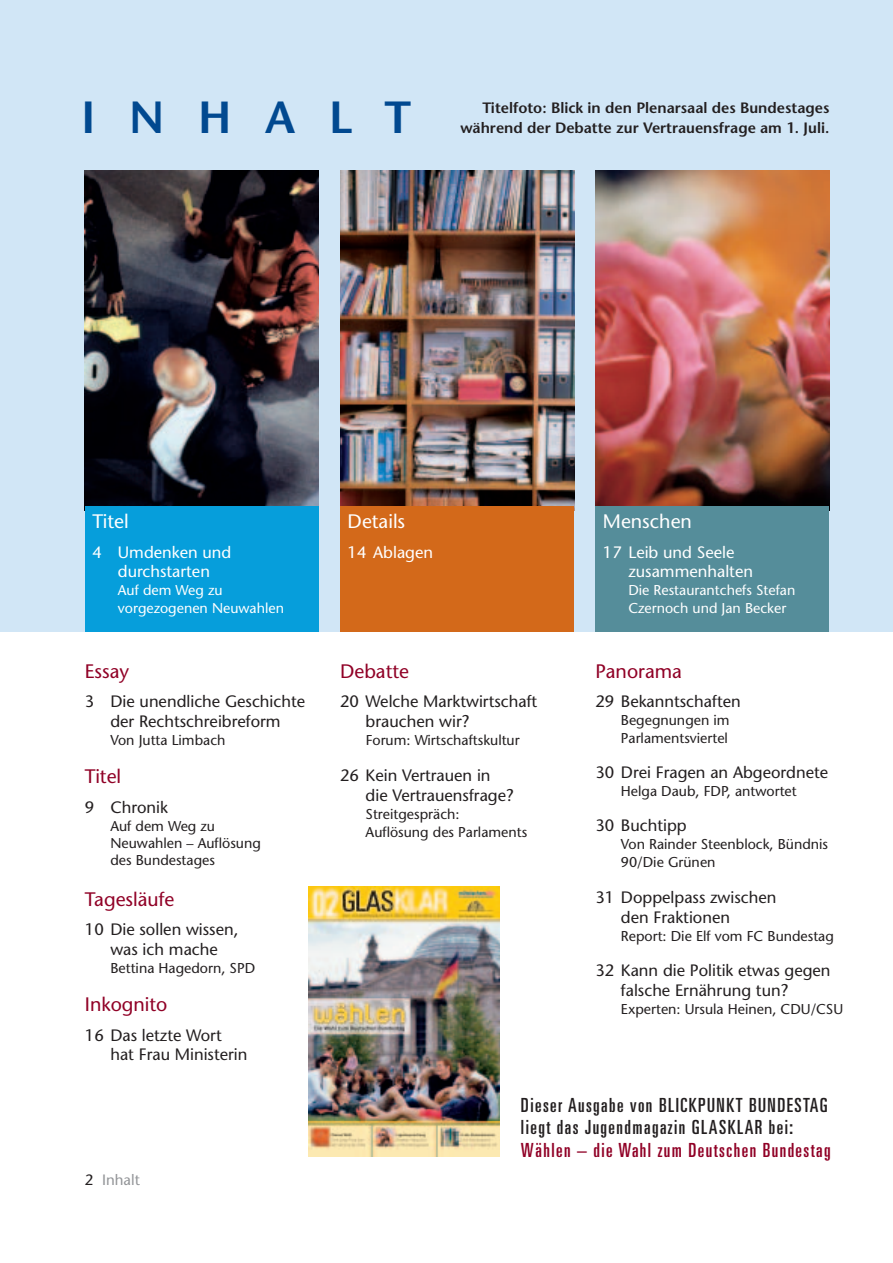
<style>
.page{position:relative;width:893px;height:1263px;background:#fff}
.page>*{position:absolute;margin:0;border:0;box-sizing:border-box;transform-origin:0 0}
.t1{font:600 45px "Stone Sans";letter-spacing:.75em;color:#014990}
.t2{font:ultra-condensed 19.5px/22.5px "Univers";letter-spacing:.075em;color:#231f20}
.t3{font:19.5px "Stone Sans";color:#900126}
.t4{font:ultra-condensed 19.5px "Univers";letter-spacing:.075em;color:#900126}
.t5{font:19.5px "Stone Sans";color:#fff}
.t6{font:16.5px/19.8px "Stone Sans";color:#231f20}
.t7{font:16.5px/19.8px "Stone Sans";color:#fff}
.t8{font:600 15px/19.5px "Stone Sans";color:#231f20;text-align:right}
.t9{font:15px "Stone Sans";color:#939598}
.t10{font:14.25px/18px "Stone Sans";color:#231f20}
.t11{font:14.25px/18px "Stone Sans";color:#fff}
.s1{color:#231f20}
</style>
<div class="page">
<div style="left:0;top:0;width:892px;height:632px;background:#d1e6f6"></div>
<img style="left:595px;top:170px;width:234px;height:336px">
<div style="left:595px;top:506px;width:234px;height:126px;background:#558d9a"></div>
<img style="left:85px;top:170px;width:234px;height:336px">
<div style="left:85px;top:506px;width:234px;height:126px;background:#069edb"></div>
<img style="left:340px;top:170px;width:234px;height:336px">
<div style="left:340px;top:506px;width:234px;height:126px;background:#d3691a"></div>
<img style="left:308px;top:887px;width:191px;height:270px">
<h1 class="t1" style="left:81px;top:100px;width:331px">INHALT</h1>
<p class="t8" style="left:460px;top:100px;width:370px">Titelfoto: Blick in den Plenarsaal des Bundestages während der Debatte zur Vertrauensfrage am 1. Juli.</p>
<p class="t5" style="left:92px;top:514px;width:38px">Titel</p>
<p class="t7" style="left:92px;top:544px;width:140px;text-align:center">4 Umdenken und durchstarten</p>
<p class="t11" style="left:118px;top:583px;width:168px">Auf dem Weg zu vorgezogenen Neuwahlen</p>
<p class="t5" style="left:347px;top:514px;width:59px">Details</p>
<p class="t7" style="left:347px;top:544px;width:87px">14 Ablagen</p>
<p class="t5" style="left:603px;top:514px;width:91px">Menschen</p>
<p class="t7" style="left:628px;top:544px;width:126px;text-indent:-26px">17 Leib und Seele zusammenhalten</p>
<p class="t11" style="left:628px;top:583px;width:168px">Die Restaurantchefs Stefan<br>Czernoch und Jan Becker</p>
<p class="t3" style="left:85px;top:663px;width:46px">Essay</p>
<p class="t6" style="left:85px;top:694px;width:222px;text-align:center">3 Die unendliche Geschichte der Rechtschreibreform</p>
<p class="t10" style="left:110px;top:733px;width:117px">Von Jutta Limbach</p>
<p class="t3" style="left:85px;top:769px;width:38px">Titel</p>
<p class="t6" style="left:85px;top:799px;width:85px">9 Chronik</p>
<p class="t10" style="left:110px;top:819px;width:152px;line-height:17.1px">Auf dem Weg zu<br>Neuwahlen – Auflösung des Bundestages</p>
<p class="t3" style="left:85px;top:891px;width:91px">Tagesläufe</p>
<p class="t6" style="left:85px;top:922px;width:155px;text-align:center">10 Die sollen wissen, was ich mache</p>
<p class="t10" style="left:110px;top:961px;width:146px">Bettina Hagedorn, SPD</p>
<p class="t3" style="left:85px;top:997px;width:84px">Inkognito</p>
<p class="t6" style="left:110px;top:1027px;width:139px;text-indent:-26px">16 Das letzte Wort hat Frau Ministerin</p>
<p class="t9" style="left:85px;top:1174px;width:56px"><span class="s1">2</span> Inhalt</p>
<p class="t3" style="left:340px;top:663px;width:70px">Debatte</p>
<p class="t6" style="left:365px;top:694px;width:173px;text-indent:-26px">20 Welche Marktwirtschaft brauchen wir?</p>
<p class="t10" style="left:365px;top:733px;width:156px">Forum: Wirtschaftskultur</p>
<p class="t6" style="left:365px;top:767px;width:150px;text-indent:-26px">26 Kein Vertrauen in die Vertrauensfrage?</p>
<p class="t10" style="left:365px;top:806px;width:163px">Streitgespräch:<br>Auflösung des Parlaments</p>
<p class="t3" style="left:595px;top:663px;width:88px">Panorama</p>
<p class="t6" style="left:595px;top:694px;width:147px">29 Bekanntschaften</p>
<p class="t10" style="left:621px;top:713px;width:110px">Begegnungen im<br>Parlamentsviertel</p>
<p class="t6" style="left:595px;top:764px;width:234px">30 Drei Fragen an Abgeordnete</p>
<p class="t10" style="left:621px;top:783px;width:177px">Helga Daub, FDP, antwortet</p>
<p class="t6" style="left:595px;top:817px;width:93px">30 Buchtipp</p>
<p class="t10" style="left:621px;top:837px;width:209px">Von Rainder Steenblock, Bündnis<br>90/Die Grünen</p>
<p class="t6" style="left:621px;top:889px;width:157px;text-indent:-26px">31 Doppelpass zwischen den Fraktionen</p>
<p class="t10" style="left:621px;top:929px;width:214px">Report: Die Elf vom FC Bundestag</p>
<p class="t6" style="left:621px;top:963px;width:211px;text-indent:-26px">32 Kann die Politik etwas gegen falsche Ernährung tun?</p>
<p class="t10" style="left:621px;top:1002px;width:224px">Experten: Ursula Heinen, CDU/CSU</p>
<p class="t2" style="left:521px;top:1095px;width:308px">Dieser Ausgabe von BLICKPUNKT BUNDESTAG liegt das Jugendmagazin GLASKLAR bei:</p>
<p class="t4" style="left:521px;top:1143px;width:311px">Wählen – die Wahl zum Deutschen Bundestag</p>
</div>
